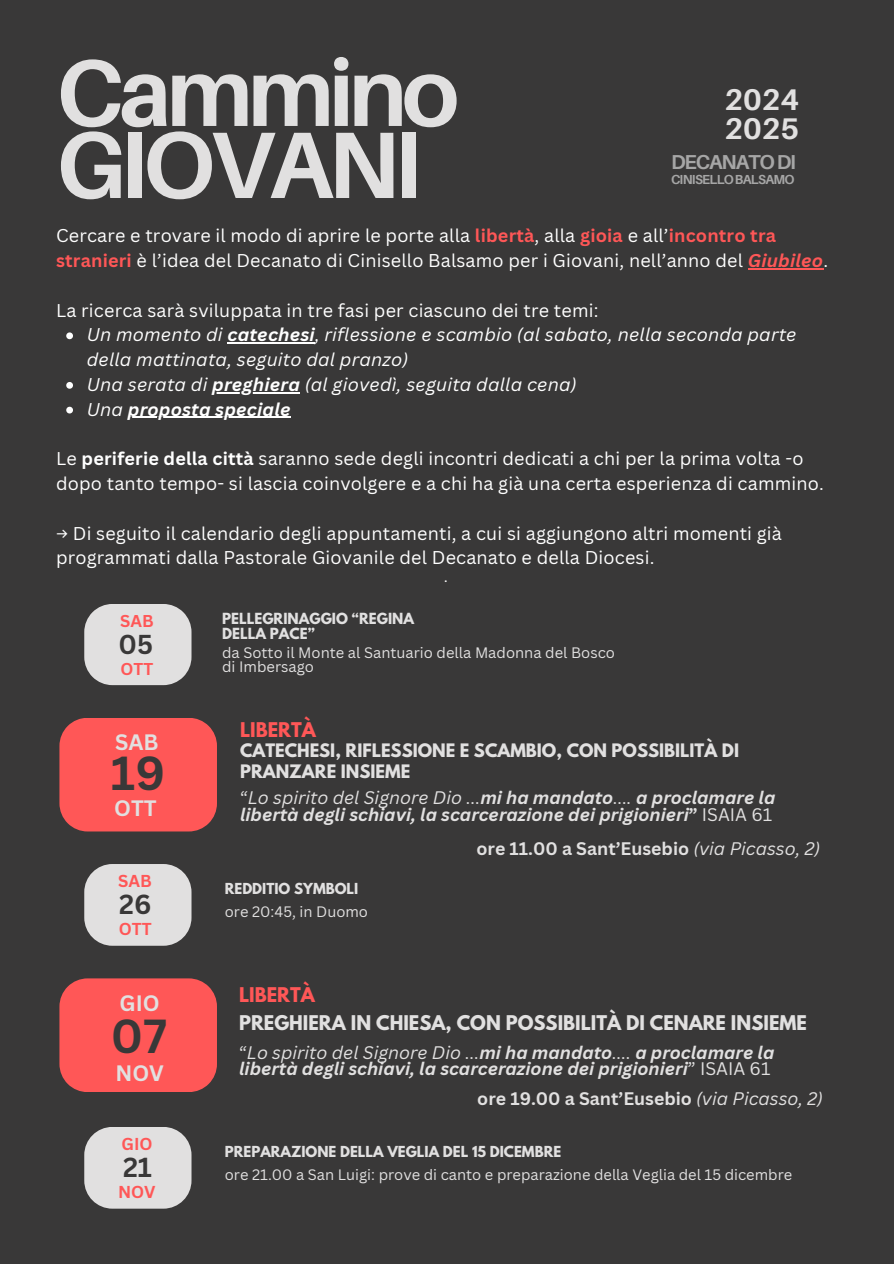
<style>
.page{position:relative;width:894px;height:1264px;background:#fff}
.page>*{position:absolute;margin:0;border:0;box-sizing:border-box;transform-origin:0 0}
.t1{font:700 94.5px/72px "Aileron";letter-spacing:-.055em;color:#e1e0e0}
.t2{font:700 46.35px "Canva Sans";color:#393838}
.t3{font:700 29.85px/29.1px "Aileron";color:#e1e0e0}
.t4{font:700 26.7px "Canva Sans";color:#393838}
.t5{font:700 26.55px "Canva Sans";color:#393838}
.t6{font:700 21.75px "Canva Sans";color:#e1e0e0}
.t7{font:700 20.1px "Aileron";letter-spacing:-.055em;color:#a6a6a6}
.t8{font:18px/24.8px "Canva Sans";letter-spacing:.01em;color:#fff}
.t9{font:italic 18px/24.8px "Canva Sans";letter-spacing:.01em;color:#fff}
.t10{font:700 18px/28.2px "League Spartan";color:#e1e0e0}
.t11{font:700 18px "Canva Sans";letter-spacing:.01em;color:#fff}
.t12{font:italic 700 18px "Canva Sans";letter-spacing:.01em;color:#fff}
.t13{font:700 18px "League Spartan";color:#ff5757}
.t14{font:18px "Glass Antiqua";color:#fff}
.t15{font:italic 700 17.7px/16.8px "Canva Sans";color:#e1e0e0}
.t16{font:700 17.7px "Canva Sans";color:#e1e0e0}
.t17{font:700 16.8px "Canva Sans";color:#ff5757}
.t18{font:700 16.65px "Canva Sans";color:#ff5757}
.t19{font:700 16.5px/20.2px "League Spartan";color:#e1e0e0}
.t20{font:14.7px "Canva Sans";color:#e1e0e0}
.t21{font:700 13.65px/14.7px "League Spartan";color:#e1e0e0}
.t22{font:700 13.5px "League Spartan";color:#e1e0e0}
.t23{font:700 13.05px "Aileron";letter-spacing:-.06em;color:#a6a6a6}
.s1{font-weight:700;color:#ff5757}
.s2{font-weight:700;font-style:italic;color:#ff5757}
.s3{font-weight:700}
.s4{font-weight:400}
.s5{font-weight:400;font-style:normal}
.s6{font-style:normal}
.s7{font-weight:400;font-style:italic}
.s8{color:#ff5757}
</style>
<div class="page">
<div style="left:0;top:0;width:893px;height:1263px;background:#393838"></div>
<svg style="left:84px;top:604px;width:107px;height:81px"></svg>
<div style="left:59px;top:718px;width:158px;height:113px;background:#ff5757"></div>
<hr style="left:747px;top:268px;width:76px;height:1px;background:#ff5757">
<svg style="left:66px;top:332px;width:7px;height:7px"></svg>
<hr style="left:227px;top:342px;width:88px;height:2px;background:#fff">
<svg style="left:66px;top:382px;width:7px;height:7px"></svg>
<hr style="left:212px;top:392px;width:88px;height:1px;background:#fff">
<svg style="left:66px;top:407px;width:7px;height:6px"></svg>
<hr style="left:128px;top:417px;width:163px;height:1px;background:#fff">
<div style="left:59px;top:978px;width:158px;height:114px;background:#ff5757"></div>
<div style="left:84px;top:864px;width:107px;height:81px;background:#e1e0e0;border-radius:28px"></div>
<div style="left:84px;top:1126px;width:107px;height:82px;background:#e1e0e0;border-radius:28px"></div>
<h5 class="t1" style="left:56px;top:55px;width:404px">Cammino<br>GIOVANI</h5>
<h4 class="t3" style="left:724px;top:85px;width:76px">2024<br>2025</h4>
<p class="t7" style="left:670px;top:149px;width:127px">DECANATODI</p>
<p class="t23" style="left:670px;top:172px;width:125px">CINISELLOBALSAMO</p>
<p class="t8" style="left:56px;top:223px;width:773px">Cercare e trovare il modo di aprire le porte alla <span class="s1">libertà</span>, alla <span class="s1">gioia</span> e all’<span class="s1">incontro tra stranieri</span> è l’idea del Decanato di Cinisello Balsamo per i Giovani, nell’anno del <span class="s2">Giubileo</span>.</p>
<h4 class="t8" style="left:56px;top:297px;width:543px">La ricerca sarà sviluppata in tre fasi per ciascuno dei tre temi:</h4>
<h6 class="t9" style="left:87px;top:322px;width:711px">Un momento di <span class="s3">catechesi</span>, riflessione e scambio (al sabato, nella seconda parte della mattinata, seguito dal pranzo)</h6>
<p class="t9" style="left:87px;top:371px;width:491px">Una serata di <span class="s3">preghiera</span> (al giovedì, seguita dalla cena)</p>
<p class="t12" style="left:87px;top:396px;width:205px"><span class="s4">Una</span> proposta speciale</p>
<h3 class="t11" style="left:56px;top:446px;width:193px"><span class="s4">Le</span> periferie della città</h3>
<p class="t8" style="left:56px;top:446px;width:769px;text-indent:202px">saranno sede degli incontri dedicati a chi per la prima volta -o dopo tanto tempo- si lascia coinvolgere e a chi ha già una certa esperienza di cammino.</p>
<p class="t8" style="left:56px;top:520px;width:721px">→ Di seguito il calendario degli appuntamenti, a cui si aggiungono altri momenti già programmati dalla Pastorale Giovanile del Decanato e della Diocesi.</p>
<h3 class="t14" style="left:444px;top:567px;width:4px">.</h3>
<h5 class="t18" style="left:120px;top:608px;width:35px">SAB</h5>
<p class="t5" style="left:118px;top:625px;width:36px">05</p>
<h5 class="t18" style="left:120px;top:657px;width:34px">OTT</h5>
<p class="t6" style="left:115px;top:726px;width:45px">SAB</p>
<p class="t2" style="left:111px;top:740px;width:56px">19</p>
<p class="t6" style="left:114px;top:793px;width:44px">OTT</p>
<p class="t17" style="left:118px;top:868px;width:35px">SAB</p>
<h3 class="t17" style="left:119px;top:917px;width:34px">OTT</h3>
<h6 class="t4" style="left:119px;top:886px;width:34px">26</h6>
<h5 class="t6" style="left:119px;top:987px;width:42px">GIO</h5>
<h5 class="t2" style="left:111px;top:1003px;width:57px">07</h5>
<h6 class="t6" style="left:115px;top:1057px;width:50px">NOV</h6>
<h1 class="t21" style="left:222px;top:613px;width:193px">PELLEGRINAGGIO “REGINA<br>DELLA PACE”</h1>
<h2 class="t20" style="left:222px;top:642px;width:394px">da Sotto il Monte al Santuario della Madonna del Bosco</h2>
<p class="t20" style="left:222px;top:656px;width:93px">di Imbersago</p>
<p class="t13" style="left:240px;top:720px;width:77px">LIBERTÀ</p>
<p class="t19" style="left:240px;top:742px;width:500px">CATECHESI, RIFLESSIONE E SCAMBIO, CON POSSIBILITÀ DI<br>PRANZARE INSIEME</p>
<h5 class="t15" style="left:240px;top:788px;width:536px"><span class="s5">“</span><span class="s4">Lo spirito del Signore Dio ...</span>mi ha mandato<span class="s4">....</span> a proclamare la libertà degli schiavi, la scarcerazione dei prigionieri<span class="s6">”</span> <span class="s5">ISAIA 61</span></h5>
<h5 class="t16" style="left:476px;top:835px;width:345px">ore 11.00 a Sant’Eusebio <span class="s7">(via Picasso, 2)</span></h5>
<h4 class="t22" style="left:225px;top:881px;width:135px">REDDITIO SYMBOLI</h4>
<p class="t20" style="left:225px;top:901px;width:145px">ore 20:45, in Duomo</p>
<h4 class="t10" style="left:239px;top:982px;width:569px"><span class="s8">LIBERTÀ<br></span>PREGHIERA IN CHIESA, CON POSSIBILITÀ DI CENARE INSIEME</h4>
<h4 class="t15" style="left:239px;top:1043px;width:536px"><span class="s5">“</span><span class="s4">Lo spirito del Signore Dio ...</span>mi ha mandato<span class="s4">....</span> a proclamare la libertà degli schiavi, la scarcerazione dei prigionieri<span class="s5">” ISAIA 61</span></h4>
<h5 class="t16" style="left:477px;top:1085px;width:347px">ore 19.00 a Sant’Eusebio <span class="s7">(via Picasso, 2)</span></h5>
<h4 class="t17" style="left:122px;top:1131px;width:33px">GIO</h4>
<h4 class="t17" style="left:118px;top:1179px;width:39px">NOV</h4>
<h3 class="t22" style="left:225px;top:1144px;width:337px">PREPARAZIONE DELLA VEGLIA DEL 15 DICEMBRE</h3>
<p class="t4" style="left:123px;top:1148px;width:30px">21</p>
<h4 class="t20" style="left:225px;top:1163px;width:568px">ore 21.00 a San Luigi: prove di canto e preparazione della Veglia del 15 dicembre</h4>
</div>
